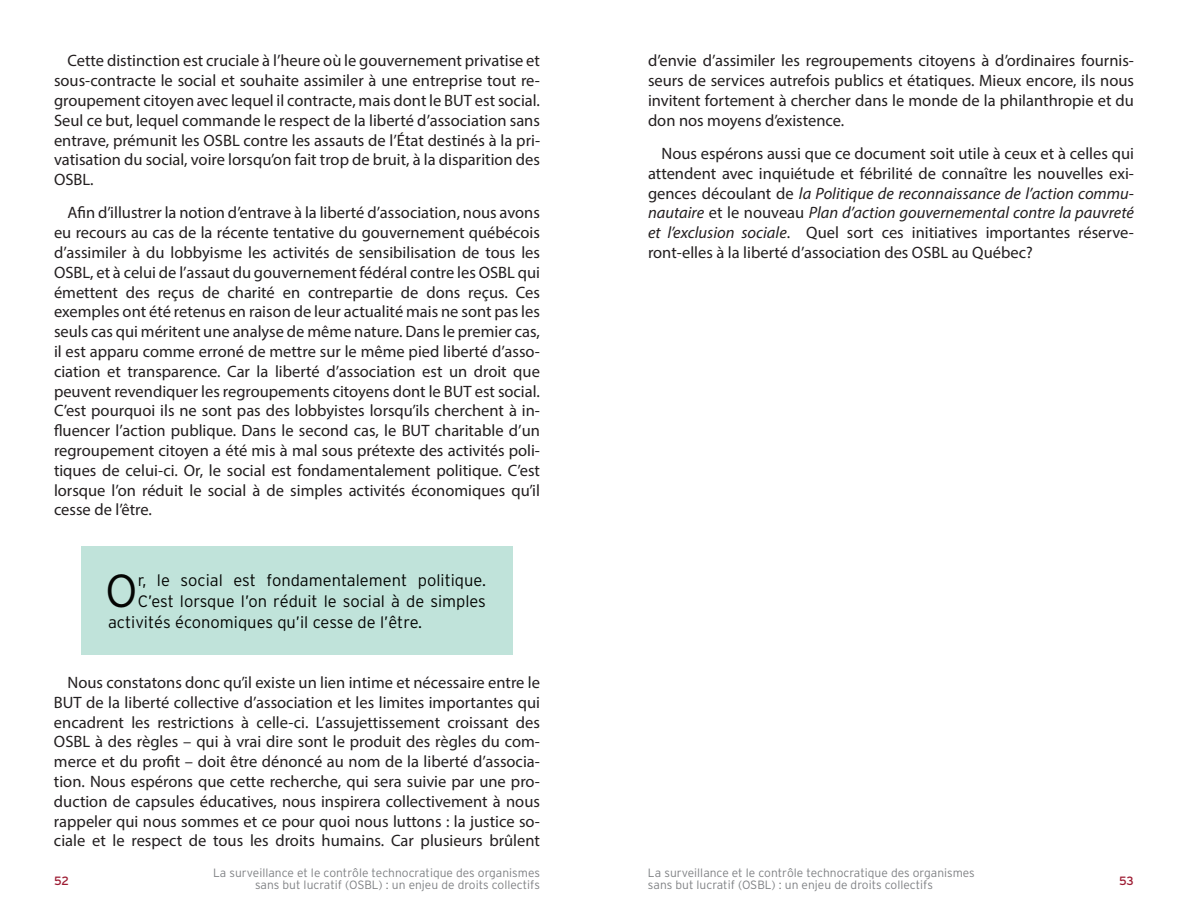
<style>
.page{position:relative;width:1188px;height:918px;background:#fff}
.page>*{position:absolute;margin:0;border:0;box-sizing:border-box;transform-origin:0 0}
.t1{font:300 46.2px "Interstate";color:#040503}
.t2{font:16.5px/19.8px "Myriad Pro";color:#231f20;text-align:justify}
.t3{font:300 16.5px "Interstate";color:#040503}
.t4{font:300 12px/12px "Interstate";color:#808285;text-align:right}
.t5{font:12px "Interstate";color:#9d1b32}
.s1{font-style:italic}
</style>
<div class="page">
<div style="left:81px;top:546px;width:432px;height:109px;background:#c0e3da"></div>
<p class="t2" style="left:54px;top:51px;width:488px;text-indent:13px">Cette distinction est cruciale à l’heure où le gouvernement privatise et sous-contracte le social et souhaite assimiler à une entreprise tout re&shy;groupement citoyen avec lequel il contracte, mais dont le BUT est social.<br>Seul ce but, lequel commande le respect de la liberté d’association sans entrave, prémunit les OSBL contre les assauts de l’État destinés à la pri&shy;vatisation du social, voire lorsqu’on fait trop de bruit, à la disparition des OSBL.</p>
<p class="t2" style="left:54px;top:203px;width:488px;text-indent:13px">Afin d’illustrer la notion d’entrave à la liberté d’association, nous avons eu recours au cas de la récente tentative du gouvernement québécois d’assimiler à du lobbyisme les activités de sensibilisation de tous les OSBL, et à celui de l’assaut du gouvernement fédéral contre les OSBL qui émettent des reçus de charité en contrepartie de dons reçus. Ces exemples ont été retenus en raison de leur actualité mais ne sont pas les seuls cas qui méritent une analyse de même nature. Dans le premier cas, il est apparu comme erroné de mettre sur le même pied liberté d’asso&shy;ciation et transparence. Car la liberté d’association est un droit que peuvent revendiquer les regroupements citoyens dont le BUT est social.<br>C’est pourquoi ils ne sont pas des lobbyistes lorsqu’ils cherchent à in&shy;fluencer l’action publique. Dans le second cas, le BUT charitable d’un regroupement citoyen a été mis à mal sous prétexte des activités poli&shy;tiques de celui-ci. Or, le social est fondamentalement politique. C’est lorsque l’on réduit le social à de simples activités économiques qu’il cesse de l’être.</p>
<h1 class="t1" style="left:105px;top:565px;width:34px">O</h1>
<p class="t3" style="left:138px;top:571px;width:350px">r, le social est fondamentalement politique.</p>
<p class="t3" style="left:138px;top:592px;width:350px">C’est lorsque l’on réduit le social à de simples</p>
<p class="t3" style="left:108px;top:613px;width:316px">activités économiques qu’il cesse de l’être.</p>
<p class="t2" style="left:54px;top:672px;width:488px;text-indent:13px">Nous constatons donc qu’il existe un lien intime et nécessaire entre le BUT de la liberté collective d’association et les limites importantes qui encadrent les restrictions à celle-ci. L’assujettissement croissant des OSBL à des règles – qui à vrai dire sont le produit des règles du com&shy;merce et du profit – doit être dénoncé au nom de la liberté d’associa&shy;tion. Nous espérons que cette recherche, qui sera suivie par une pro&shy;duction de capsules éducatives, nous inspirera collectivement à nous rappeler qui nous sommes et ce pour quoi nous luttons : la justice so&shy;ciale et le respect de tous les droits humains. Car plusieurs brûlent</p>
<p class="t2" style="left:648px;top:51px;width:488px">d’envie d’assimiler les regroupements citoyens à d’ordinaires fournis&shy;seurs de services autrefois publics et étatiques. Mieux encore, ils nous invitent fortement à chercher dans le monde de la philanthropie et du don nos moyens d’existence.</p>
<p class="t2" style="left:648px;top:143px;width:488px;text-indent:13px">Nous espérons aussi que ce document soit utile à ceux et à celles qui attendent avec inquiétude et fébrilité de connaître les nouvelles exi&shy;gences découlant de <span class="s1">la Politique de reconnaissance de l’action commu&shy;nautaire</span> et le nouveau <span class="s1">Plan d’action gouvernemental contre la pauvreté et l’exclusion sociale</span>. Quel sort ces initiatives importantes réserve&shy;ront-elles à la liberté d’association des OSBL au Québec?</p>
<p class="t4" style="left:213px;top:867px;width:328px">La surveillance et le contrôle technocratique des organismes sans but lucratif (OSBL) : un enjeu de droits collectifs</p>
<p class="t4" style="left:648px;top:867px;width:328px;text-align:left">La surveillance et le contrôle technocratique des organismes sans but lucratif (OSBL) : un enjeu de droits collectifs</p>
<p class="t5" style="left:54px;top:874px;width:17px">52</p>
<p class="t5" style="left:1119px;top:874px;width:16px">53</p>
</div>
